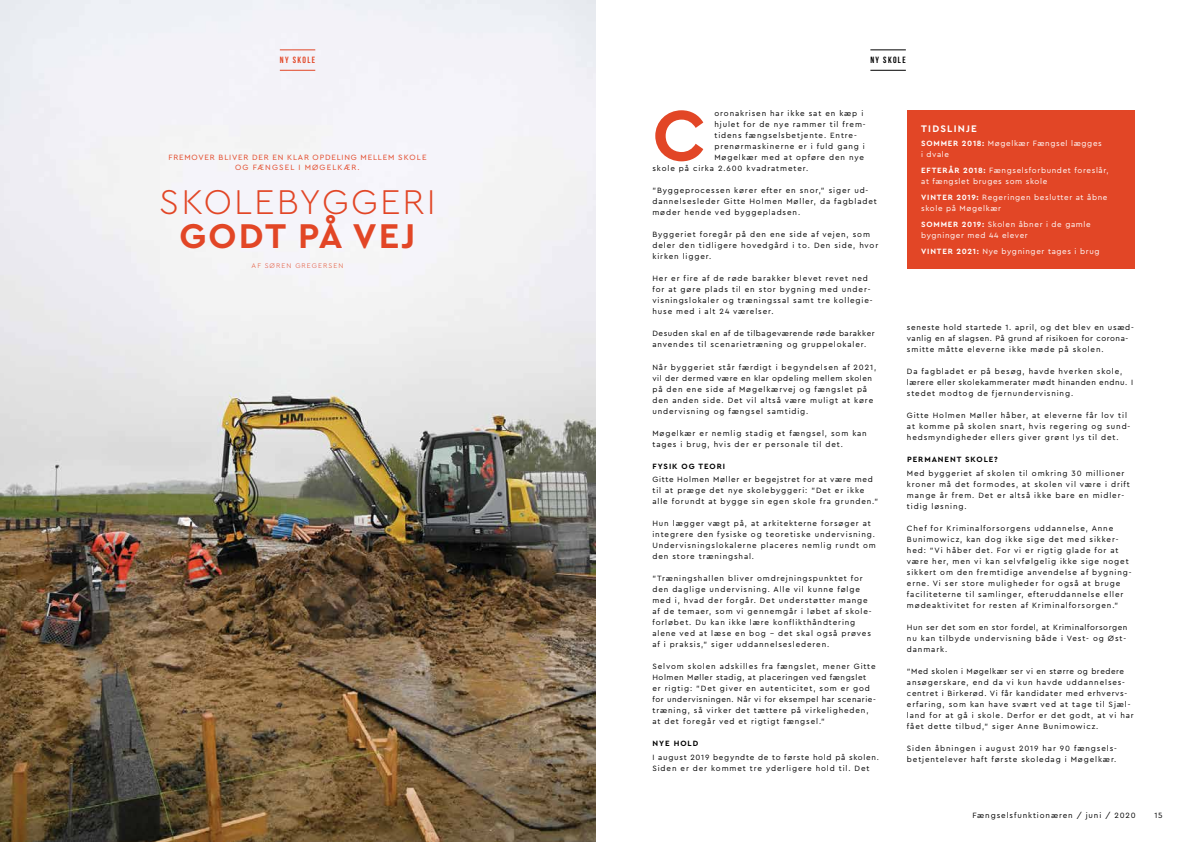
<style>
.page{position:relative;width:1191px;height:842px;background:#fff}
.page>*{position:absolute;margin:0;border:0;box-sizing:border-box;transform-origin:0 0}
.t1{font:700 74.7px "Cera PRO";color:#e24626}
.t2{font:300 36px "Cera PRO";letter-spacing:.06em;color:#e24626}
.t3{font:700 36px "Cera PRO";letter-spacing:.06em;color:#e24626}
.t4{font:700 10px "Cera PRO";letter-spacing:.12em;color:#fff}
.t5{font:700 9px "Bebas Neue";letter-spacing:.15em;color:#e24626}
.t6{font:700 9px "Bebas Neue";letter-spacing:.15em;color:#000}
.t7{font:8px/11px "Cera PRO";letter-spacing:.11em;color:#000}
.t8{font:8px/11px "Cera PRO";letter-spacing:.09em;color:#000}
.t9{font:8px/11px "Cera PRO";letter-spacing:.08em;color:#fff}
.t10{font:8px/11px "Cera PRO";letter-spacing:.07em;color:#000}
.t11{font:8px/10px "Cera PRO";letter-spacing:.1em;color:#e24626;text-align:center}
.t12{font:700 8px "Cera PRO";letter-spacing:.12em;color:#000}
.t13{font:300 7px "Cera PRO";letter-spacing:.15em;color:#e24626}
.s1{font-weight:700}
</style>
<div class="page">
<img style="left:0;top:0;width:595px;height:842px">
<div style="left:907px;top:110px;width:227px;height:158px;background:#e24626"></div>
<hr style="left:870px;top:70px;width:36px;height:1px;background:#000">
<hr style="left:280px;top:70px;width:35px;height:1px;background:#e24626">
<hr style="left:870px;top:50px;width:36px;height:1px;background:#000">
<hr style="left:280px;top:50px;width:35px;height:1px;background:#e24626">
<p class="t5" style="left:280px;top:55px;width:37px">NY SKOLE</p>
<p class="t6" style="left:870px;top:55px;width:37px">NY SKOLE</p>
<p class="t11" style="left:168px;top:152px;width:260px">FREMOVER BLIVER DER EN KLAR OPDELING MELLEM SKOLE<br>OG FÆNGSEL I MØGELKÆR.</p>
<h2 class="t2" style="left:159px;top:178px;width:278px">SKOLEBYGGERI</h2>
<h2 class="t3" style="left:179px;top:212px;width:237px">GODT PÅ VEJ</h2>
<p class="t13" style="left:252px;top:261px;width:93px">AF SØREN GREGERSEN</p>
<h1 class="t1" style="left:652px;top:86px;width:55px">C</h1>
<p class="t7" style="left:714px;top:108px;width:150px">oronakrisen har ikke sat en kæp i</p>
<p class="t7" style="left:714px;top:119px;width:153px">hjulet for de nye rammer til frem-</p>
<p class="t7" style="left:714px;top:130px;width:144px">tidens fængselsbetjente. Entre-</p>
<p class="t7" style="left:714px;top:141px;width:152px">prenørmaskinerne er i fuld gang i</p>
<p class="t7" style="left:714px;top:152px;width:151px">Møgelkær med at opføre den nye</p>
<p class="t7" style="left:652px;top:163px;width:157px">skole på cirka 2.600 kvadratmeter.</p>
<p class="t7" style="left:652px;top:185px;width:226px">”Byggeprocessen kører efter en snor,” siger ud&shy;dannelsesleder Gitte Holmen Møller, da fagbladet møder hende ved byggepladsen.</p>
<p class="t7" style="left:652px;top:229px;width:227px">Byggeriet foregår på den ene side af vejen, som deler den tidligere hovedgård i to. Den side, hvor kirken ligger.</p>
<p class="t7" style="left:652px;top:273px;width:222px">Her er fire af de røde barakker blevet revet ned for at gøre plads til en stor bygning med under&shy;visningslokaler og træningssal samt tre kollegie&shy;huse med i alt 24 værelser.</p>
<p class="t8" style="left:652px;top:328px;width:224px">Desuden skal en af de tilbageværende røde barakker anvendes til scenarietræning og gruppelokaler.</p>
<p class="t7" style="left:652px;top:361px;width:225px">Når byggeriet står færdigt i begyndelsen af 2021, vil der dermed være en klar opdeling mellem skolen på den ene side af Møgelkærvej og fængslet på den anden side. Det vil altså være muligt at køre undervisning og fængsel samtidig.</p>
<p class="t7" style="left:652px;top:427px;width:216px">Møgelkær er nemlig stadig et fængsel, som kan tages i brug, hvis der er personale til det.</p>
<p class="t12" style="left:652px;top:460px;width:74px">FYSIK OG TEORI</p>
<p class="t7" style="left:652px;top:474px;width:227px">Gitte Holmen Møller er begejstret for at være med til at præge det nye skolebyggeri: ”Det er ikke alle forundt at bygge sin egen skole fra grunden.”</p>
<p class="t7" style="left:652px;top:518px;width:225px">Hun lægger vægt på, at arkitekterne forsøger at integrere den fysiske og teoretiske undervisning.<br>Undervisningslokalerne placeres nemlig rundt om den store træningshal.</p>
<p class="t7" style="left:652px;top:573px;width:221px">”Træningshallen bliver omdrejningspunktet for den daglige undervisning. Alle vil kunne følge med i, hvad der forgår. Det understøtter mange af de temaer, som vi gennemgår i løbet af skole&shy;forløbet. Du kan ikke lære konflikthåndtering alene ved at læse en bog – det skal også prøves af i praksis,” siger uddannelseslederen.</p>
<p class="t7" style="left:652px;top:661px;width:225px">Selvom skolen adskilles fra fængslet, mener Gitte Holmen Møller stadig, at placeringen ved fængslet er rigtig: ”Det giver en autenticitet, som er god for undervisningen. Når vi for eksempel har scenarie&shy;træning, så virker det tættere på virkeligheden, at det foregår ved et rigtigt fængsel.”</p>
<p class="t12" style="left:652px;top:738px;width:47px">NYE HOLD</p>
<p class="t8" style="left:652px;top:752px;width:228px">I august 2019 begyndte de to første hold på skolen.<br>Siden er der kommet tre yderligere hold til. Det</p>
<p class="t4" style="left:921px;top:122px;width:57px">TIDSLINJE</p>
<p class="t9" style="left:921px;top:138px;width:182px"><span class="s1">SOMMER 2018:</span> Møgelkær Fængsel lægges i dvale</p>
<p class="t9" style="left:921px;top:165px;width:189px"><span class="s1">EFTERÅR 2018:</span> Fængselsforbundet foreslår, at fængslet bruges som skole</p>
<p class="t9" style="left:921px;top:192px;width:188px"><span class="s1">VINTER 2019:</span> Regeringen beslutter at åbne skole på Møgelkær</p>
<p class="t9" style="left:921px;top:219px;width:171px"><span class="s1">SOMMER 2019:</span> Skolen åbner i de gamle bygninger med 44 elever</p>
<p class="t9" style="left:921px;top:246px;width:180px"><span class="s1">VINTER 2021:</span> Nye bygninger tages i brug</p>
<p class="t8" style="left:907px;top:321px;width:228px">seneste hold startede 1. april, og det blev en usæd&shy;vanlig en af slagsen. På grund af risikoen for corona&shy;smitte måtte eleverne ikke møde på skolen.</p>
<p class="t7" style="left:907px;top:365px;width:228px">Da fagbladet er på besøg, havde hverken skole, lærere eller skolekammerater mødt hinanden endnu. I stedet modtog de fjernundervisning.</p>
<p class="t7" style="left:907px;top:409px;width:225px">Gitte Holmen Møller håber, at eleverne får lov til at komme på skolen snart, hvis regering og sund&shy;hedsmyndigheder ellers giver grønt lys til det.</p>
<p class="t12" style="left:907px;top:454px;width:92px">PERMANENT SKOLE?</p>
<p class="t7" style="left:907px;top:467px;width:224px">Med byggeriet af skolen til omkring 30 millioner kroner må det formodes, at skolen vil være i drift mange år frem. Det er altså ikke bare en midler&shy;tidig løsning.</p>
<p class="t7" style="left:907px;top:522px;width:226px">Chef for Kriminalforsorgens uddannelse, Anne Bunimowicz, kan dog ikke sige det med sikker&shy;hed: ”Vi håber det. For vi er rigtig glade for at være her, men vi kan selvfølgelig ikke sige noget sikkert om den fremtidige anvendelse af bygning&shy;erne. Vi ser store muligheder for også at bruge faciliteterne til samlinger, efteruddannelse eller mødeaktivitet for resten af Kriminalforsorgen.”</p>
<p class="t10" style="left:907px;top:621px;width:222px">Hun ser det som en stor fordel, at Kriminalforsorgen nu kan tilbyde undervisning både i Vest- og Øst&shy;danmark.</p>
<p class="t7" style="left:907px;top:665px;width:228px">”Med skolen i Møgelkær ser vi en større og bredere ansøgerskare, end da vi kun havde uddannelses&shy;centret i Birkerød. Vi får kandidater med erhvervs&shy;erfaring, som kan have svært ved at tage til Sjæl&shy;land for at gå i skole. Derfor er det godt, at vi har fået dette tilbud,” siger Anne Bunimowicz.</p>
<p class="t7" style="left:907px;top:742px;width:212px">Siden åbningen i august 2019 har 90 fængsels&shy;betjentelever haft første skoledag i Møgelkær.</p>
<p class="t7" style="left:972px;top:809px;width:165px">Fængselsfunktionæren / juni / 2020</p>
<p class="t7" style="left:1154px;top:809px;width:10px">15</p>
</div>
